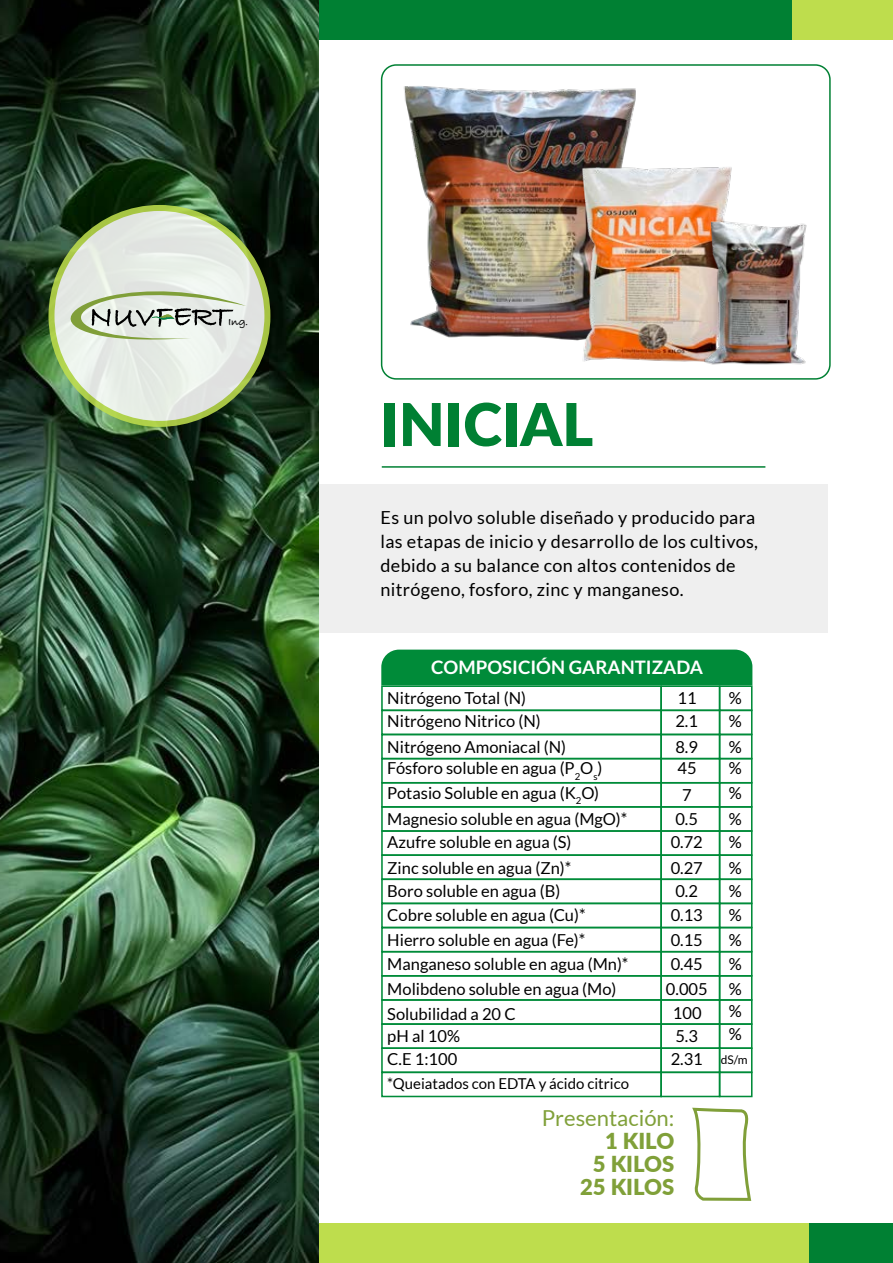
<style>
.page{position:relative;width:893px;height:1263px;background:#fff}
.page>*{position:absolute;margin:0;border:0;box-sizing:border-box;transform-origin:0 0}
.t1{font:900 58.95px "Lato";color:#008033}
.t2{font:900 22.05px/23.1px "Lato";color:#80a039;text-align:right}
.t3{font:22.05px "Lato";color:#80a039}
.t4{font:700 18.6px "Lato";color:#fff}
.t5{font:18px/24px "Lato";letter-spacing:.02em;color:#000}
.t6{font:16.5px/24.6px "Lato";color:#000}
.t7{font:15px "Lato";color:#000}
.t8{font:12px "Lato";color:#000}
.t9{font:11.55px "Bradley Hand ITCTT Bold";color:#000}
</style>
<div class="page">
<div style="left:381px;top:64px;width:450px;height:316px;border:2px solid #008033;border-radius:15px"></div>
<div style="left:319px;top:485px;width:509px;height:148px;background:#efefef"></div>
<img style="left:0;top:0;width:319px;height:1263px">
<svg style="left:51px;top:208px;width:216px;height:216px;background:#e3e9dd"></svg>
<div style="left:48px;top:205px;width:222px;height:222px;border:6px solid #bedd4d;border-radius:50%"></div>
<div style="left:319px;top:0;width:473px;height:40px;background:#008033"></div>
<div style="left:808px;top:1223px;width:85px;height:40px;background:#008033"></div>
<div style="left:792px;top:0;width:101px;height:40px;background:#bedd4d"></div>
<div style="left:319px;top:1223px;width:489px;height:40px;background:#bedd4d"></div>
<svg style="left:53px;top:289px;width:193px;height:52px"></svg>
<hr style="left:382px;top:466px;width:383px;height:2px;background:#008033">
<svg style="left:692px;top:1107px;width:60px;height:94px"></svg>
<div style="left:381px;top:650px;width:371px;height:35px;background:#008b39"></div>
<div style="left:719px;top:685px;width:33px;height:26px;border:2px solid #008b39"></div>
<div style="left:660px;top:685px;width:60px;height:26px;border:2px solid #008b39"></div>
<div style="left:381px;top:685px;width:281px;height:26px;border:2px solid #008b39"></div>
<div style="left:719px;top:709px;width:33px;height:26px;border:2px solid #008b39"></div>
<div style="left:660px;top:709px;width:60px;height:26px;border:2px solid #008b39"></div>
<div style="left:381px;top:709px;width:281px;height:26px;border:2px solid #008b39"></div>
<div style="left:719px;top:734px;width:33px;height:25px;border:2px solid #008b39"></div>
<div style="left:660px;top:734px;width:60px;height:25px;border:2px solid #008b39"></div>
<div style="left:381px;top:734px;width:281px;height:25px;border:2px solid #008b39"></div>
<div style="left:719px;top:758px;width:33px;height:25px;border:2px solid #008b39"></div>
<div style="left:660px;top:758px;width:60px;height:25px;border:2px solid #008b39"></div>
<div style="left:381px;top:758px;width:281px;height:25px;border:2px solid #008b39"></div>
<div style="left:719px;top:782px;width:33px;height:26px;border:2px solid #008b39"></div>
<div style="left:660px;top:782px;width:60px;height:26px;border:2px solid #008b39"></div>
<div style="left:381px;top:782px;width:281px;height:26px;border:2px solid #008b39"></div>
<div style="left:719px;top:806px;width:33px;height:26px;border:2px solid #008b39"></div>
<div style="left:660px;top:806px;width:60px;height:26px;border:2px solid #008b39"></div>
<div style="left:381px;top:806px;width:281px;height:26px;border:2px solid #008b39"></div>
<div style="left:719px;top:830px;width:33px;height:26px;border:2px solid #008b39"></div>
<div style="left:660px;top:830px;width:60px;height:26px;border:2px solid #008b39"></div>
<div style="left:381px;top:830px;width:281px;height:26px;border:2px solid #008b39"></div>
<div style="left:719px;top:854px;width:33px;height:26px;border:2px solid #008b39"></div>
<div style="left:660px;top:854px;width:60px;height:26px;border:2px solid #008b39"></div>
<div style="left:381px;top:854px;width:281px;height:26px;border:2px solid #008b39"></div>
<div style="left:719px;top:878px;width:33px;height:26px;border:2px solid #008b39"></div>
<div style="left:660px;top:878px;width:60px;height:26px;border:2px solid #008b39"></div>
<div style="left:381px;top:878px;width:281px;height:26px;border:2px solid #008b39"></div>
<div style="left:719px;top:903px;width:33px;height:25px;border:2px solid #008b39"></div>
<div style="left:660px;top:903px;width:60px;height:25px;border:2px solid #008b39"></div>
<div style="left:381px;top:903px;width:281px;height:25px;border:2px solid #008b39"></div>
<div style="left:719px;top:927px;width:33px;height:25px;border:2px solid #008b39"></div>
<div style="left:660px;top:927px;width:60px;height:25px;border:2px solid #008b39"></div>
<div style="left:381px;top:927px;width:281px;height:25px;border:2px solid #008b39"></div>
<div style="left:719px;top:951px;width:33px;height:25px;border:2px solid #008b39"></div>
<div style="left:660px;top:951px;width:60px;height:25px;border:2px solid #008b39"></div>
<div style="left:381px;top:951px;width:281px;height:25px;border:2px solid #008b39"></div>
<div style="left:719px;top:975px;width:33px;height:26px;border:2px solid #008b39"></div>
<div style="left:660px;top:975px;width:60px;height:26px;border:2px solid #008b39"></div>
<div style="left:381px;top:975px;width:281px;height:26px;border:2px solid #008b39"></div>
<div style="left:719px;top:999px;width:33px;height:26px;border:2px solid #008b39"></div>
<div style="left:660px;top:999px;width:60px;height:26px;border:2px solid #008b39"></div>
<div style="left:381px;top:999px;width:281px;height:26px;border:2px solid #008b39"></div>
<div style="left:719px;top:1023px;width:33px;height:26px;border:2px solid #008b39"></div>
<div style="left:660px;top:1023px;width:60px;height:26px;border:2px solid #008b39"></div>
<div style="left:381px;top:1023px;width:281px;height:26px;border:2px solid #008b39"></div>
<div style="left:719px;top:1047px;width:33px;height:26px;border:2px solid #008b39"></div>
<div style="left:660px;top:1047px;width:60px;height:26px;border:2px solid #008b39"></div>
<div style="left:381px;top:1047px;width:281px;height:26px;border:2px solid #008b39"></div>
<div style="left:719px;top:1071px;width:33px;height:26px;border:2px solid #008b39"></div>
<div style="left:660px;top:1071px;width:60px;height:26px;border:2px solid #008b39"></div>
<div style="left:381px;top:1071px;width:281px;height:26px;border:2px solid #008b39"></div>
<img style="left:404px;top:86px;width:232px;height:254px">
<img style="left:561px;top:148px;width:171px;height:214px">
<img style="left:698px;top:214px;width:109px;height:151px">
<p class="t9" style="left:228px;top:315px;width:22px">Ing.</p>
<h1 class="t1" style="left:380px;top:380px;width:214px">INICIAL</h1>
<p class="t5" style="left:380px;top:505px;width:379px">Es un polvo soluble diseñado y producido para las etapas de inicio y desarrollo de los cultivos, debido a su balance con altos contenidos de nitrógeno, fosforo, zinc y manganeso.</p>
<p class="t4" style="left:431px;top:657px;width:273px">COMPOSICIÓN GARANTIZADA</p>
<p class="t6" style="left:387px;top:686px;width:155px;line-height:23.4px">Nitrógeno Total (N)<br>Nitrógeno Nitrico (N)</p>
<p class="t6" style="left:387px;top:735px;width:217px;line-height:21.9px">Nitrógeno Amoniacal (N)<br>Fósforo soluble en agua (P<sub>2</sub>O<sub>s</sub>)</p>
<p class="t6" style="left:387px;top:780px;width:242px;line-height:25.8px">Potasio Soluble en agua (K<sub>2</sub>O)<br>Magnesio soluble en agua (MgO)*</p>
<p class="t6" style="left:675px;top:686px;width:24px;line-height:23.4px">11<br>2.1</p>
<p class="t6" style="left:675px;top:735px;width:24px;line-height:21.9px">8.9<br>45</p>
<p class="t6" style="left:682px;top:783px;width:11px">7</p>
<p class="t6" style="left:671px;top:829px;width:34px">0.72</p>
<p class="t6" style="left:675px;top:806px;width:24px">0.5</p>
<p class="t6" style="left:387px;top:828px;width:186px;line-height:26px">Azufre soluble en agua (S)<br>Zinc soluble en agua (Zn)*</p>
<p class="t6" style="left:387px;top:879px;width:243px">Boro soluble en agua (B)<br>Cobre soluble en agua (Cu)*<br>Hierro soluble en agua (Fe)*<br>Manganeso soluble en agua (Mn)*<br>Molibdeno soluble en agua (Mo)<br>Solubilidad a 20 C</p>
<p class="t6" style="left:387px;top:1024px;width:74px;line-height:23px">pH al 10%<br>C.E 1:100</p>
<p class="t7" style="left:387px;top:1075px;width:243px">*Queiatados con EDTA y ácido citrico</p>
<p class="t6" style="left:671px;top:855px;width:34px;line-height:23.9px">0.27<br>0.2<br>0.13</p>
<p class="t6" style="left:666px;top:951px;width:43px">0.45<br>0.005</p>
<p class="t6" style="left:671px;top:928px;width:34px">0.15</p>
<p class="t6" style="left:673px;top:1000px;width:30px">100</p>
<p class="t6" style="left:671px;top:1046px;width:34px">2.31</p>
<p class="t6" style="left:675px;top:1024px;width:24px">5.3</p>
<h2 class="t3" style="left:542px;top:1106px;width:134px">Presentación:</h2>
<h2 class="t2" style="left:580px;top:1129px;width:96px">1 KILO<br>5 KILOS<br>25 KILOS</h2>
<p class="t6" style="left:729px;top:686px;width:14px;line-height:23.4px">% %</p>
<p class="t6" style="left:729px;top:735px;width:14px;line-height:21.9px">% %</p>
<p class="t6" style="left:729px;top:780px;width:14px;line-height:25.8px">% %</p>
<p class="t6" style="left:729px;top:828px;width:14px;line-height:26px">% %</p>
<p class="t6" style="left:729px;top:879px;width:14px;text-align:justify">% % % % %</p>
<p class="t6" style="left:729px;top:999px;width:14px;line-height:23.2px">% %</p>
<p class="t8" style="left:721px;top:1053px;width:28px">dS/m</p>
</div>
